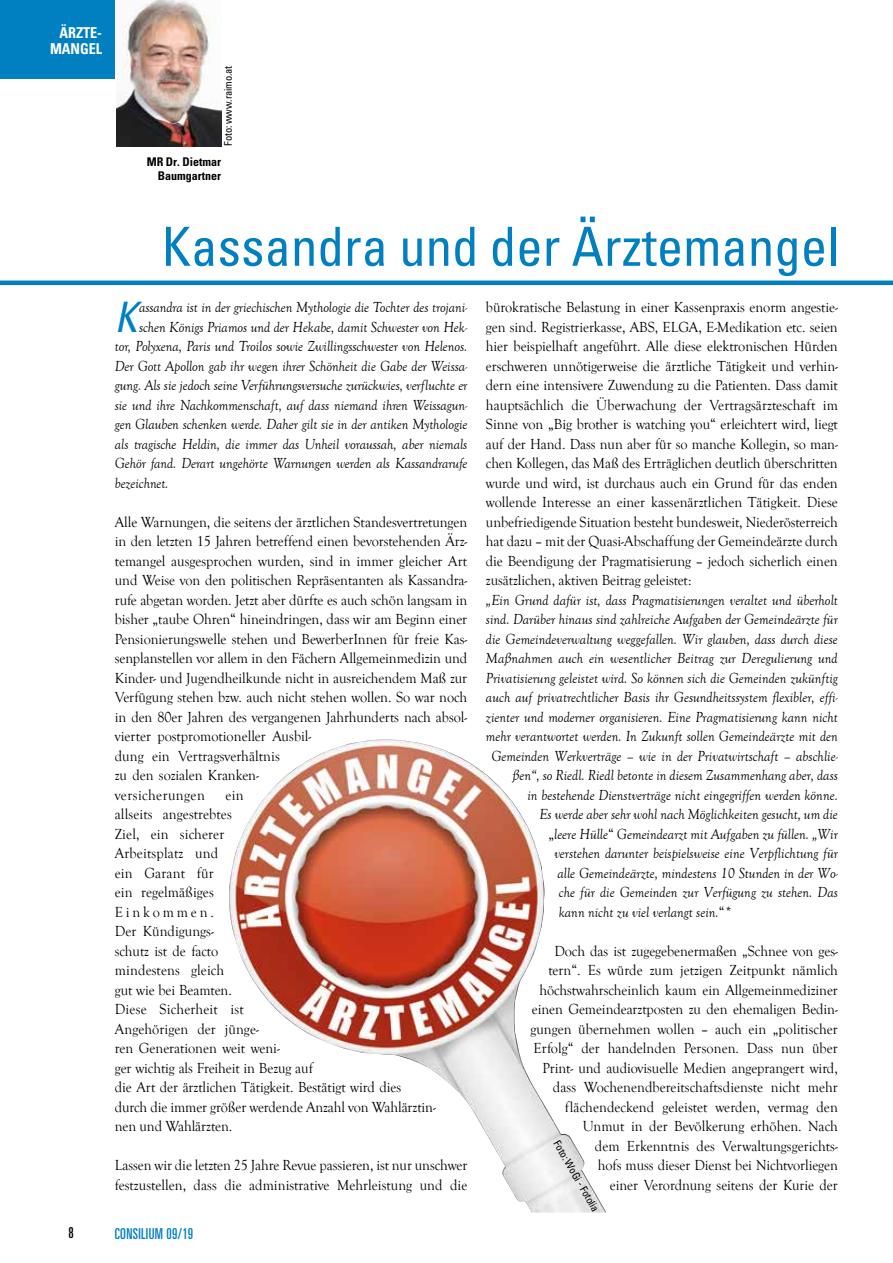
<style>
.page{position:relative;width:893px;height:1263px;background:#fff}
.page>*{position:absolute;margin:0;border:0;box-sizing:border-box;transform-origin:0 0}
.t1{font:condensed 54px "Univers LT Std";color:#0080c1}
.t2{font:italic condensed 42.15px "Univers";color:#0080c1;scale:.95 1}
.t3{font:15px/19.5px "Goudy Old Style T";letter-spacing:-.005em;color:#000;scale:.95 1}
.t4{font:italic 15px "Goudy Old Style T";color:#000;scale:.95 1}
.t5{font:ultra-condensed 15px "Univers LT Std";letter-spacing:.025em;color:#0080c1;scale:.95 1}
.t6{font:700 condensed 15px/15.5px "Univers LT Std";letter-spacing:-.005em;color:#fff;text-align:right;scale:.95 1}
.t7{font:ultra-condensed 15px "Univers LT Std";color:#000;scale:.95 1}
.t8{font:700 condensed 12px/14.4px "Univers LT Std";color:#000;text-align:right}
.t9{font:condensed 10.5px "Univers LT Std";letter-spacing:-.01em;color:#000}
.s1{font-style:normal}
</style>
<div class="page">
<hr style="left:0;top:281px;width:893px;height:4px;background:#0080c1">
<div style="left:0;top:0;width:115px;height:78px;background:#0080c1"></div>
<img style="left:116px;top:0;width:105px;height:146px">
<img style="left:229px;top:739px;width:377px;height:473px">
<p class="t6" style="left:50px;top:25px;width:56px">ÄRZTE-<br>MANGEL</p>
<p class="t9" style="left:222px;top:146px;width:82px;rotate:-90deg">Foto: www.raimo.at</p>
<p class="t8" style="left:147px;top:154px;width:76px">MR Dr. Dietmar<br>Baumgartner</p>
<h1 class="t1" style="left:162px;top:212px;width:679px">Kassandra und der Ärztemangel</h1>
<h2 class="t2" style="left:115px;top:289px;width:25px">K</h2>
<p class="t4" style="left:139px;top:299px;width:347px">assandra ist in der griechischen Mythologie die Tochter des trojani-</p>
<p class="t4" style="left:139px;top:318px;width:347px">schen Königs Priamos und der Hekabe, damit Schwester von Hek-</p>
<p class="t4" style="left:115px;top:338px;width:373px">tor, Polyxena, Paris und Troilos sowie Zwillingsschwester von Helenos.</p>
<p class="t4" style="left:115px;top:357px;width:373px">Der Gott Apollon gab ihr wegen ihrer Schönheit die Gabe der Weissa-</p>
<p class="t4" style="left:115px;top:377px;width:373px">gung. Als sie jedoch seine Verführungsversuche zurückwies, verfluchte er</p>
<p class="t4" style="left:115px;top:396px;width:373px">sie und ihre Nachkommenschaft, auf dass niemand ihren Weissagun-</p>
<p class="t4" style="left:115px;top:416px;width:373px">gen Glauben schenken werde. Daher gilt sie in der antiken Mythologie</p>
<p class="t4" style="left:115px;top:435px;width:373px">als tragische Heldin, die immer das Unheil voraussah, aber niemals</p>
<p class="t4" style="left:115px;top:455px;width:373px">Gehör fand. Derart ungehörte Warnungen werden als Kassandrarufe</p>
<p class="t4" style="left:115px;top:474px;width:58px">bezeichnet.</p>
<p class="t3" style="left:115px;top:512px;width:373px">Alle Warnungen, die seitens der ärztlichen Standesvertretungen in den letzten 15 Jahren betreffend einen bevorstehenden Ärz&shy;temangel ausgesprochen wurden, sind in immer gleicher Art und Weise von den politischen Repräsentanten als Kassandra&shy;rufe abgetan worden. Jetzt aber dürfte es auch schön langsam in bisher „taube Ohren“ hineindringen, dass wir am Beginn einer Pensionierungswelle stehen und BewerberInnen für freie Kas&shy;senplanstellen vor allem in den Fächern Allgemeinmedizin und Kinder- und Jugendheilkunde nicht in ausreichendem Maß zur Verfügung stehen bzw. auch nicht stehen wollen. So war noch in den 80er Jahren des vergangenen Jahrhunderts nach absol&shy;vierter postpromotioneller Ausbil-<br>dung ein Vertragsverhältnis<br>zu den sozialen Kranken-<br>versicherungen</p>
<p class="t3" style="left:115px;top:785px;width:339px;text-indent:111px">ein<br>allseits angestrebtes<br>Ziel, ein sicherer<br>Arbeitsplatz und<br>ein Garant für<br>ein regelmäßiges<br>Einkommen.<br>Der Kündigungs-<br>schutz ist de facto<br>mindestens gleich<br>gut wie bei Beamten.<br>Diese Sicherheit ist<br>Angehörigen der jünge-<br>ren Generationen weit weni-<br>ger wichtig als Freiheit in Bezug auf<br>die Art der ärztlichen Tätigkeit. Bestätigt wird dies durch die immer größer werdende Anzahl von Wahlärztin&shy;nen und Wahlärzten.</p>
<p class="t3" style="left:115px;top:1156px;width:373px">Lassen wir die letzten 25 Jahre Revue passieren, ist nur unschwer festzustellen, dass die administrative Mehrleistung und die</p>
<p class="t3" style="left:486px;top:298px;width:372px;text-align:justify">bürokratische Belastung in einer Kassenpraxis enorm angestie&shy;gen sind. Registrierkasse, ABS, ELGA, E-Medikation etc. seien hier beispielhaft angeführt. Alle diese elektronischen Hürden erschweren unnötigerweise die ärztliche Tätigkeit und verhin&shy;dern eine intensivere Zuwendung zu die Patienten. Dass damit hauptsächlich die Überwachung der Vertragsärzteschaft im Sinne von „Big brother is watching you“ erleichtert wird, liegt auf der Hand. Dass nun aber für so manche Kollegin, so man&shy;chen Kollegen, das Maß des Erträglichen deutlich überschritten wurde und wird, ist durchaus auch ein Grund für das enden wollende Interesse an einer kassenärztlichen Tätigkeit. Diese unbefriedigende Situation besteht bundesweit, Niederösterreich hat dazu – mit der Quasi-Abschaffung der Gemeindeärzte durch die Beendigung der Pragmatisierung – jedoch sicherlich einen zusätzlichen, aktiven Beitrag geleistet:</p>
<p class="t4" style="left:486px;top:591px;width:372px">„Ein Grund dafür ist, dass Pragmatisierungen veraltet und überholt</p>
<p class="t4" style="left:486px;top:611px;width:372px">sind. Darüber hinaus sind zahlreiche Aufgaben der Gemeindeärzte für</p>
<p class="t4" style="left:486px;top:630px;width:372px">die Gemeindeverwaltung weggefallen. Wir glauben, dass durch diese</p>
<p class="t4" style="left:486px;top:650px;width:372px">Maßnahmen auch ein wesentlicher Beitrag zur Deregulierung und</p>
<p class="t4" style="left:486px;top:669px;width:372px">Privatisierung geleistet wird. So können sich die Gemeinden zukünftig</p>
<p class="t4" style="left:486px;top:689px;width:372px">auch auf privatrechtlicher Basis ihr Gesundheitssystem flexibler, effi-</p>
<p class="t4" style="left:486px;top:708px;width:372px">zienter und moderner organisieren. Eine Pragmatisierung kann nicht</p>
<p class="t4" style="left:486px;top:728px;width:372px">mehr verantwortet werden. In Zukunft sollen Gemeindeärzte mit den</p>
<p class="t4" style="left:491px;top:747px;width:366px">Gemeinden Werkverträge – wie in der Privatwirtschaft – abschlie-</p>
<p class="t4" style="left:512px;top:767px;width:344px">ßen“, so Riedl. Riedl betonte in diesem Zusammenhang aber, dass</p>
<p class="t4" style="left:527px;top:786px;width:328px">in bestehende Dienstverträge nicht eingegriffen werden könne.</p>
<p class="t4" style="left:539px;top:806px;width:316px">Es werde aber sehr wohl nach Möglichkeiten gesucht, um die</p>
<p class="t4" style="left:548px;top:825px;width:306px"><span class="s1">„</span>leere Hülle<span class="s1">“</span> Gemeindearzt mit Aufgaben zu füllen. „Wir</p>
<p class="t4" style="left:554px;top:845px;width:300px">verstehen darunter beispielsweise eine Verpflichtung für</p>
<p class="t4" style="left:557px;top:864px;width:297px">alle Gemeindeärzte, mindestens 10 Stunden in der Wo-</p>
<p class="t4" style="left:559px;top:884px;width:295px">che für die Gemeinden zur Verfügung zu stehen. Das</p>
<p class="t4" style="left:559px;top:903px;width:183px">kann nicht zu viel verlangt sein.<span class="s1">“</span>*</p>
<p class="t3" style="left:530px;top:941px;width:325px;text-align:right">Doch das ist zugegebenermaßen „Schnee von ges&shy;tern“. Es würde zum jetzigen Zeitpunkt nämlich höchstwahrscheinlich kaum ein Allgemeinmediziner einen Gemeindearztposten zu den ehemaligen Bedin&shy;gungen übernehmen wollen – auch ein „politischer Erfolg“ der handelnden Personen. Dass nun über Print- und audiovisuelle Medien angeprangert wird, dass Wochenendbereitschaftsdienste nicht mehr flächendeckend geleistet werden, vermag den Unmut in der Bevölkerung erhöhen. Nach<br>dem Erkenntnis des Verwaltungsgerichts-<br>hofs muss dieser Dienst bei Nichtvorliegen<br>einer Verordnung seitens der Kurie der</p>
<p class="t9" style="left:562px;top:1138px;width:81px;rotate:60deg">Foto: WoGi - Fotolia</p>
<p class="t7" style="left:69px;top:1224px;width:7px">8</p>
<p class="t5" style="left:115px;top:1225px;width:84px">CONSILIUM 09/19</p>
</div>
